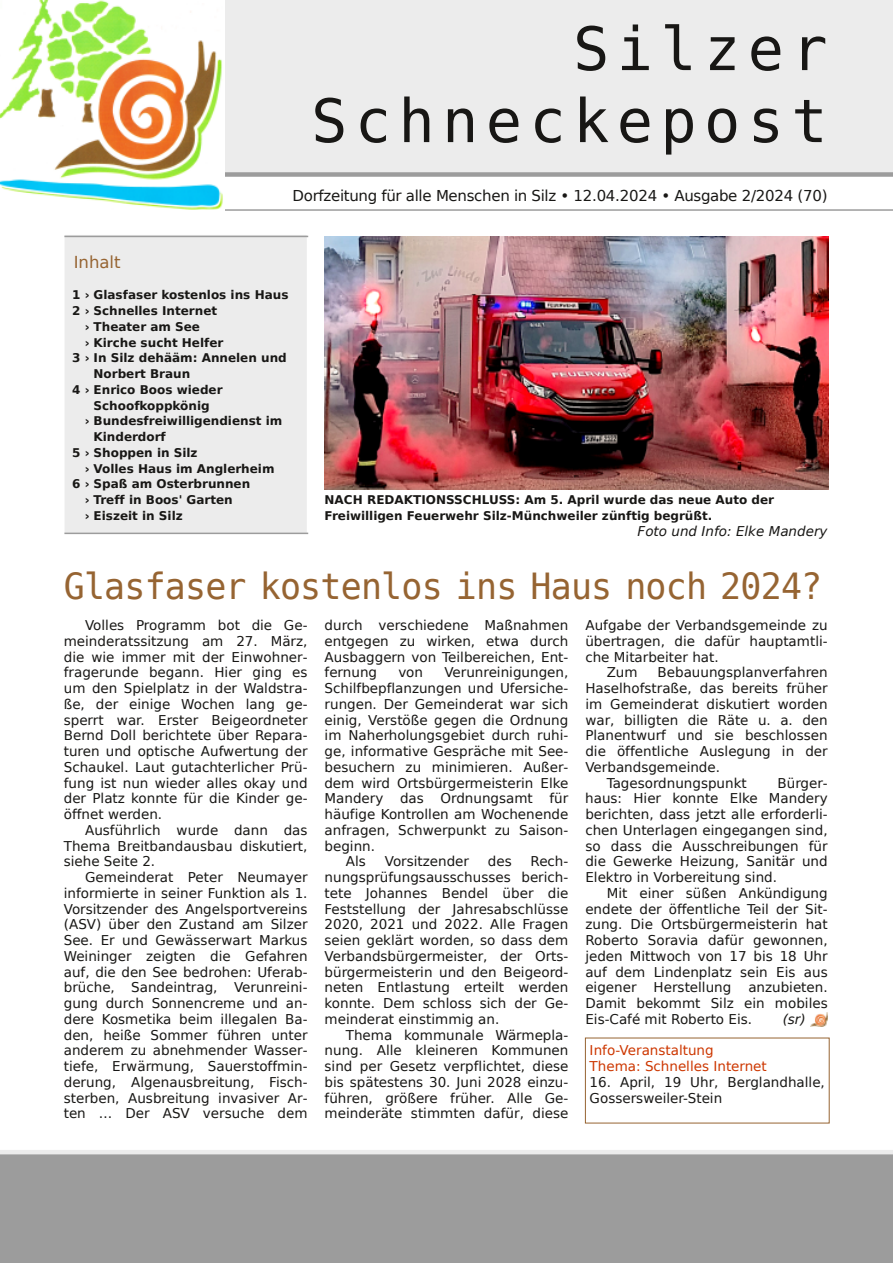
<style>
.page{position:relative;width:893px;height:1263px;background:#fff}
.page>*{position:absolute;margin:0;border:0;box-sizing:border-box;transform-origin:0 0}
.t1{font:60px/72px "Bitstream Vera Sans Mono";letter-spacing:.125em;color:#181715;text-align:right}
.t2{font:36px "Bitstream Vera Sans Mono";letter-spacing:-.025em;color:#966432}
.t3{font:16.5px "Bitstream Vera Sans";letter-spacing:.005em;color:#966432}
.t4{font:15px "Bitstream Vera Sans";letter-spacing:-.02em;color:#181715}
.t5{font:13.5px/15.8px "Bitstream Vera Sans";color:#181715;text-align:justify}
.t6{font:13.5px/15.8px "Bitstream Vera Sans";color:#cd3700}
.t7{font:italic 13.5px "Bitstream Vera Sans";color:#181715}
.t8{font:700 12px/15.8px "Bitstream Vera Sans";color:#181715}
</style>
<div class="page">
<div style="left:0;top:1150px;width:893px;height:113px;background:#9c9c9c"></div>
<div style="left:225px;top:0;width:668px;height:177px;background:#ececec"></div>
<hr style="left:0;top:209px;width:893px;height:2px;background:#9c9c9c">
<div style="left:64px;top:234px;width:244px;height:300px;background:#ececec"></div>
<div style="left:63px;top:233px;width:245px;height:302px;border:2px solid #fff"></div>
<hr style="left:64px;top:236px;width:244px;height:1px;background:#9c9c9c">
<hr style="left:64px;top:533px;width:244px;height:1px;background:#9c9c9c">
<img style="left:0;top:0;width:225px;height:210px">
<img style="left:325px;top:237px;width:504px;height:253px">
<img style="left:810px;top:1012px;width:18px;height:14px">
<h1 class="t1" style="left:311px;top:13px;width:518px">Silzer<br>Schneckepost</h1>
<p class="t4" style="left:293px;top:187px;width:536px">Dorfzeitung für alle Menschen in Silz • 12.04.2024 • Ausgabe 2/2024 (70)</p>
<p class="t3" style="left:74px;top:252px;width:48px">Inhalt</p>
<p class="t8" style="left:72px;top:287px;width:218px">1 › Glasfaser kostenlos ins Haus</p>
<p class="t8" style="left:72px;top:303px;width:146px">2 › Schnelles Internet</p>
<p class="t8" style="left:85px;top:319px;width:117px">› Theater am See</p>
<p class="t8" style="left:85px;top:334px;width:140px">› Kirche sucht Helfer</p>
<p class="t8" style="left:72px;top:350px;width:216px">3 › In Silz dehääm: Annelen und</p>
<p class="t8" style="left:94px;top:366px;width:98px">Norbert Braun</p>
<p class="t8" style="left:72px;top:382px;width:152px">4 › Enrico Boos wieder</p>
<p class="t8" style="left:94px;top:397px;width:118px">Schoofkoppkönig</p>
<p class="t8" style="left:85px;top:413px;width:199px">› Bundesfreiwilligendienst im</p>
<p class="t8" style="left:94px;top:429px;width:74px">Kinderdorf</p>
<p class="t8" style="left:72px;top:445px;width:127px">5 › Shoppen in Silz</p>
<p class="t8" style="left:85px;top:460px;width:191px">› Volles Haus im Anglerheim</p>
<p class="t8" style="left:72px;top:476px;width:179px">6 › Spaß am Osterbrunnen</p>
<p class="t8" style="left:85px;top:492px;width:149px">› Treff in Boos' Garten</p>
<p class="t8" style="left:85px;top:508px;width:99px">› Eiszeit in Silz</p>
<p class="t8" style="left:325px;top:492px;width:451px">NACH REDAKTIONSSCHLUSS: Am 5. April wurde das neue Auto der<br>Freiwilligen Feuerwehr Silz-Münchweiler zünftig begrüßt.</p>
<p class="t7" style="left:638px;top:523px;width:191px">Foto und Info: Elke Mandery</p>
<h2 class="t2" style="left:64px;top:565px;width:760px">Glasfaser kostenlos ins Haus noch 2024?</h2>
<p class="t5" style="left:64px;top:617px;width:245px;text-indent:21px">Volles Programm bot die Ge&shy;meinderatssitzung am 27. März, die wie immer mit der Einwohner&shy;fragerunde begann. Hier ging es um den Spielplatz in der Waldstra&shy;ße, der einige Wochen lang ge&shy;sperrt war. Erster Beigeordneter Bernd Doll berichtete über Repara&shy;turen und optische Aufwertung der Schaukel. Laut gutachterlicher Prü&shy;fung ist nun wieder alles okay und der Platz konnte für die Kinder ge&shy;öffnet werden.</p>
<p class="t5" style="left:64px;top:822px;width:245px;text-indent:21px">Ausführlich wurde dann das Thema Breitbandausbau diskutiert, siehe Seite 2.</p>
<p class="t5" style="left:64px;top:869px;width:245px;text-indent:21px">Gemeinderat Peter Neumayer informierte in seiner Funktion als 1.<br>Vorsitzender des Angelsportvereins (ASV) über den Zustand am Silzer See. Er und Gewässerwart Markus Weininger zeigten die Gefahren auf, die den See bedrohen: Uferab&shy;brüche, Sandeintrag, Verunreini&shy;gung durch Sonnencreme und an&shy;dere Kosmetika beim illegalen Ba&shy;den, heiße Sommer führen unter anderem zu abnehmender Wasser&shy;tiefe, Erwärmung, Sauerstoffmin&shy;derung, Algenausbreitung, Fisch&shy;sterben, Ausbreitung invasiver Ar&shy;ten … Der ASV versuche dem</p>
<p class="t5" style="left:325px;top:617px;width:245px">durch verschiedene Maßnahmen entgegen zu wirken, etwa durch Ausbaggern von Teilbereichen, Ent&shy;fernung</p>
<p class="t5" style="left:398px;top:665px;width:26px">von</p>
<p class="t5" style="left:444px;top:665px;width:125px">Verunreinigungen,</p>
<p class="t5" style="left:325px;top:680px;width:245px">Schilfbepflanzungen und Ufersiche-</p>
<p class="t5" style="left:325px;top:696px;width:245px">rungen. Der Gemeinderat war sich</p>
<p class="t5" style="left:325px;top:712px;width:245px">einig, Verstöße gegen die Ordnung</p>
<p class="t5" style="left:325px;top:728px;width:245px">im Naherholungsgebiet durch ruhi-</p>
<p class="t5" style="left:325px;top:743px;width:245px">ge, informative Gespräche mit See-</p>
<p class="t5" style="left:325px;top:759px;width:245px">besuchern zu minimieren. Außer-</p>
<p class="t5" style="left:324px;top:775px;width:245px">dem wird Ortsbürgermeisterin Elke</p>
<p class="t5" style="left:325px;top:791px;width:245px">Mandery das Ordnungsamt für</p>
<p class="t5" style="left:325px;top:806px;width:245px">häufige Kontrollen am Wochenende</p>
<p class="t5" style="left:325px;top:822px;width:245px">anfragen, Schwerpunkt zu Saison-</p>
<p class="t5" style="left:325px;top:838px;width:52px">beginn.</p>
<p class="t5" style="left:346px;top:854px;width:22px">Als</p>
<p class="t5" style="left:385px;top:854px;width:86px">Vorsitzender</p>
<p class="t5" style="left:488px;top:854px;width:25px">des</p>
<p class="t5" style="left:325px;top:854px;width:245px;text-indent:206px">Rech&shy;nungsprüfungsausschusses berich&shy;tete Johannes Bendel über die Feststellung der Jahresabschlüsse 2020, 2021 und 2022. Alle Fragen seien geklärt worden, so dass dem Verbandsbürgermeister, der Orts&shy;bürgermeisterin und den Beigeord&shy;neten Entlastung erteilt werden konnte. Dem schloss sich der Ge&shy;meinderat einstimmig an.</p>
<p class="t5" style="left:325px;top:1027px;width:245px;text-indent:21px">Thema kommunale Wärmepla&shy;nung. Alle kleineren Kommunen sind per Gesetz verpflichtet, diese bis spätestens 30. Juni 2028 einzu&shy;führen, größere früher. Alle Ge&shy;meinderäte stimmten dafür, diese</p>
<p class="t5" style="left:585px;top:617px;width:244px">Aufgabe der Verbandsgemeinde zu</p>
<p class="t5" style="left:585px;top:633px;width:244px">übertragen, die dafür hauptamtli-</p>
<p class="t5" style="left:585px;top:649px;width:135px">che Mitarbeiter hat.</p>
<p class="t5" style="left:607px;top:665px;width:32px">Zum</p>
<p class="t5" style="left:658px;top:665px;width:172px">Bebauungsplanverfahren</p>
<p class="t5" style="left:585px;top:680px;width:244px">Haselhofstraße, das bereits früher</p>
<p class="t5" style="left:585px;top:696px;width:244px">im Gemeinderat diskutiert worden</p>
<p class="t5" style="left:585px;top:712px;width:244px">war, billigten die Räte u. a. den</p>
<p class="t5" style="left:585px;top:728px;width:244px">Planentwurf und sie beschlossen</p>
<p class="t5" style="left:585px;top:743px;width:244px">die öffentliche Auslegung in der</p>
<p class="t5" style="left:585px;top:759px;width:136px">Verbandsgemeinde.</p>
<p class="t5" style="left:607px;top:775px;width:142px">Tagesordnungspunkt</p>
<p class="t5" style="left:585px;top:775px;width:244px;text-indent:192px">Bürger&shy;haus: Hier konnte Elke Mandery berichten, dass jetzt alle erforderli&shy;chen Unterlagen eingegangen sind, so dass die Ausschreibungen für die Gewerke Heizung, Sanitär und Elektro in Vorbereitung sind.</p>
<p class="t5" style="left:585px;top:885px;width:244px;text-indent:21px">Mit einer süßen Ankündigung endete der öffentliche Teil der Sit&shy;zung. Die Ortsbürgermeisterin hat Roberto Soravia dafür gewonnen, jeden Mittwoch von 17 bis 18 Uhr auf dem Lindenplatz sein Eis aus eigener</p>
<p class="t5" style="left:585px;top:980px;width:244px;text-indent:163px">anzubieten.<br>Damit bekommt Silz ein mobiles Eis-Café mit Roberto Eis.</p>
<p class="t5" style="left:654px;top:980px;width:79px">Herstellung</p>
<p class="t7" style="left:783px;top:1011px;width:25px">(sr)</p>
<p class="t6" style="left:590px;top:1043px;width:179px">Info-Veranstaltung<br>Thema: Schnelles Internet</p>
<p class="t5" style="left:590px;top:1074px;width:237px">16. April, 19 Uhr, Berglandhalle,<br>Gossersweiler-Stein</p>
</div>
